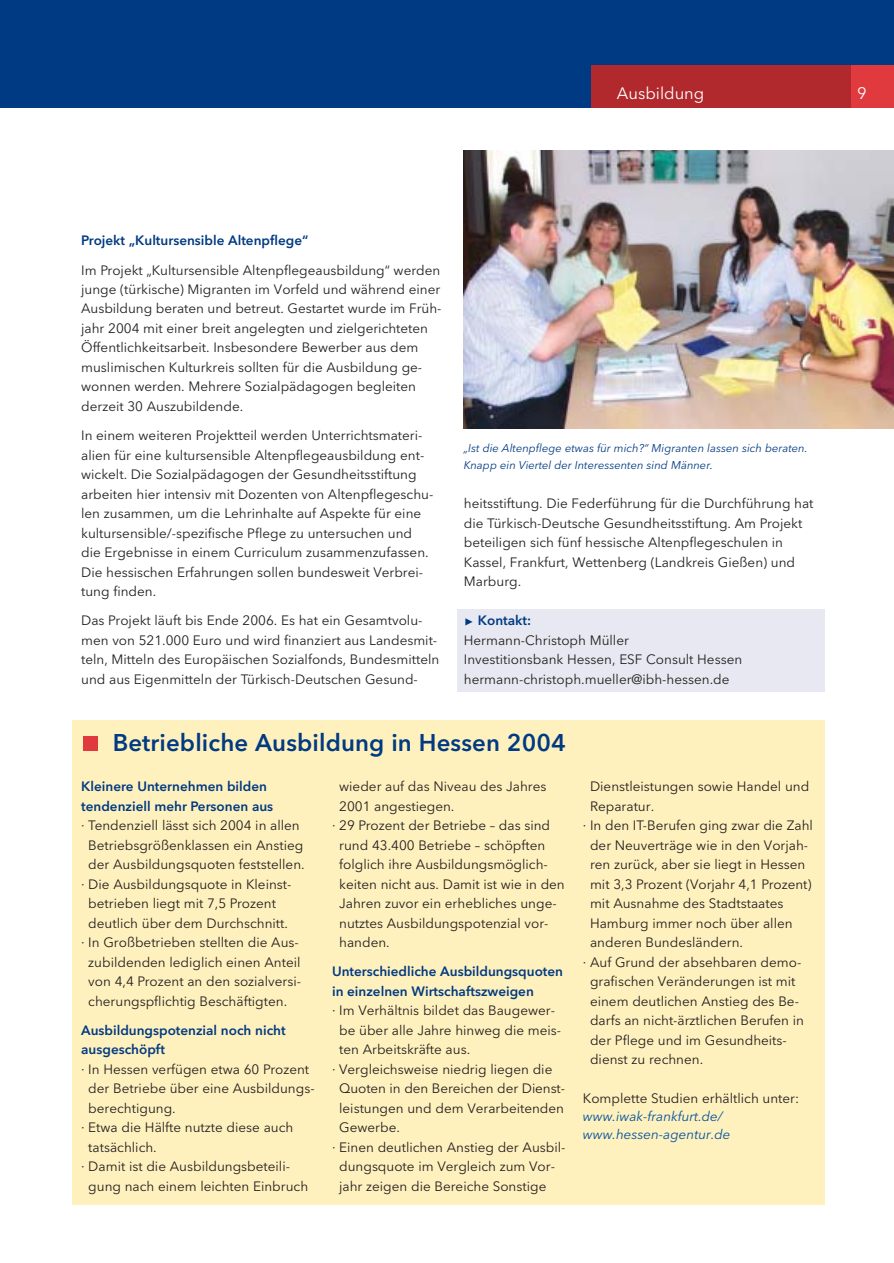
<style>
.page{position:relative;width:894px;height:1263px;background:#fff}
.page>*{position:absolute;margin:0;border:0;box-sizing:border-box;transform-origin:0 0}
.t1{font:600 24px "Avenir Next LT Pro";letter-spacing:.005em;color:#003a82}
.t2{font:16.5px "Avenir Next LT Pro";color:#fff}
.t3{font:13.5px/19.5px "Avenir Next LT Pro";color:#231f1f}
.t4{font:600 13.5px/19.5px "Avenir Next LT Pro";color:#003a82}
.t5{font:italic 13.5px/18px "Avenir Next LT Pro";color:#00529f}
.t6{font:italic 11.25px/16.5px "Avenir Next LT Pro";color:#003a82}
</style>
<div class="page">
<div style="left:458px;top:609px;width:367px;height:83px;background:#e7e8f1"></div>
<div style="left:73px;top:720px;width:752px;height:485px;background:#fff1be"></div>
<div style="left:0;top:0;width:894px;height:108px;background:#003a82"></div>
<div style="left:851px;top:65px;width:43px;height:43px;background:#e0393e"></div>
<div style="left:591px;top:65px;width:260px;height:43px;background:#b2292d"></div>
<svg style="left:465px;top:618px;width:8px;height:8px"></svg>
<img style="left:464px;top:150px;width:430px;height:279px">
<div style="left:83px;top:736px;width:15px;height:15px;background:#e0393e"></div>
<p class="t2" style="left:617px;top:87px;width:89px">Ausbildung</p>
<p class="t2" style="left:857px;top:87px;width:11px">9</p>
<p class="t4" style="left:81px;top:232px;width:229px">Projekt „Kultursensible Altenpflege“</p>
<p class="t3" style="left:81px;top:261px;width:362px">Im Projekt „Kultursensible Altenpflegeausbildung“ werden junge (türkische) Migranten im Vorfeld und während einer Ausbildung beraten und betreut. Gestartet wurde im Früh&shy;jahr 2004 mit einer breit angelegten und zielgerichteten Öffentlichkeitsarbeit. Insbesondere Bewerber aus dem muslimischen Kulturkreis sollten für die Ausbildung ge&shy;wonnen werden. Mehrere Sozialpädagogen begleiten derzeit 30 Auszubildende.</p>
<p class="t3" style="left:81px;top:427px;width:354px">In einem weiteren Projektteil werden Unterrichtsmateri&shy;alien für eine kultursensible Altenpflegeausbildung ent&shy;wickelt. Die Sozialpädagogen der Gesundheitsstiftung arbeiten hier intensiv mit Dozenten von Altenpflegeschu&shy;len zusammen, um die Lehrinhalte auf Aspekte für eine kultursensible/-spezifische Pflege zu untersuchen und die Ergebnisse in einem Curriculum zusammenzufassen.<br>Die hessischen Erfahrungen sollen bundesweit Verbrei&shy;tung finden.</p>
<p class="t3" style="left:81px;top:612px;width:360px">Das Projekt läuft bis Ende 2006. Es hat ein Gesamtvolu&shy;men von 521.000 Euro und wird finanziert aus Landesmit&shy;teln, Mitteln des Europäischen Sozialfonds, Bundesmitteln und aus Eigenmitteln der Türkisch-Deutschen Gesund-</p>
<p class="t6" style="left:464px;top:441px;width:345px">„Ist die Altenpflege etwas für mich?“ Migranten lassen sich beraten.<br>Knapp ein Viertel der Interessenten sind Männer.</p>
<p class="t3" style="left:464px;top:495px;width:351px">heitsstiftung. Die Federführung für die Durchführung hat die Türkisch-Deutsche Gesundheitsstiftung. Am Projekt beteiligen sich fünf hessische Altenpflegeschulen in Kassel, Frankfurt, Wettenberg (Landkreis Gießen) und Marburg.</p>
<p class="t4" style="left:478px;top:612px;width:55px">Kontakt:</p>
<p class="t3" style="left:464px;top:632px;width:280px">Hermann-Christoph Müller<br>Investitionsbank Hessen, ESF Consult Hessen hermann-christoph.mueller@ibh-hessen.de</p>
<h1 class="t1" style="left:113px;top:733px;width:455px">Betriebliche Ausbildung in Hessen 2004</h1>
<p class="t4" style="left:81px;top:778px;width:194px">Kleinere Unternehmen bilden tendenziell mehr Personen aus</p>
<p class="t3" style="left:81px;top:817px;width:220px">· Tendenziell lässt sich 2004 in allen</p>
<p class="t3" style="left:88px;top:837px;width:216px">Betriebsgrößenklassen ein Anstieg</p>
<p class="t3" style="left:88px;top:856px;width:218px">der Ausbildungsquoten feststellen.</p>
<p class="t3" style="left:81px;top:876px;width:212px">· Die Ausbildungsquote in Kleinst-</p>
<p class="t3" style="left:88px;top:895px;width:189px">betrieben liegt mit 7,5 Prozent</p>
<p class="t3" style="left:88px;top:915px;width:201px">deutlich über dem Durchschnitt.</p>
<p class="t3" style="left:81px;top:934px;width:219px">· In Großbetrieben stellten die Aus-</p>
<p class="t3" style="left:88px;top:954px;width:214px">zubildenden lediglich einen Anteil</p>
<p class="t3" style="left:88px;top:973px;width:214px">von 4,4 Prozent an den sozialversi-</p>
<p class="t3" style="left:88px;top:993px;width:200px">cherungspflichtig Beschäftigten.</p>
<p class="t4" style="left:81px;top:1022px;width:206px">Ausbildungspotenzial noch nicht ausgeschöpft</p>
<p class="t3" style="left:81px;top:1061px;width:230px">· In Hessen verfügen etwa 60 Prozent</p>
<p class="t3" style="left:88px;top:1080px;width:228px">der Betriebe über eine Ausbildungs-</p>
<p class="t3" style="left:88px;top:1100px;width:89px">berechtigung.</p>
<p class="t3" style="left:81px;top:1119px;width:214px">· Etwa die Hälfte nutzte diese auch</p>
<p class="t3" style="left:88px;top:1139px;width:70px">tatsächlich.</p>
<p class="t3" style="left:81px;top:1158px;width:210px">· Damit ist die Ausbildungsbeteili-</p>
<p class="t3" style="left:88px;top:1178px;width:221px">gung nach einem leichten Einbruch</p>
<p class="t3" style="left:339px;top:778px;width:209px">wieder auf das Niveau des Jahres</p>
<p class="t3" style="left:339px;top:798px;width:117px">2001 angestiegen.</p>
<p class="t3" style="left:332px;top:817px;width:220px">· 29 Prozent der Betriebe – das sind</p>
<p class="t3" style="left:339px;top:837px;width:208px">rund 43.400 Betriebe – schöpften</p>
<p class="t3" style="left:339px;top:856px;width:210px">folglich ihre Ausbildungsmöglich-</p>
<p class="t3" style="left:339px;top:876px;width:227px">keiten nicht aus. Damit ist wie in den</p>
<p class="t3" style="left:339px;top:895px;width:219px">Jahren zuvor ein erhebliches unge-</p>
<p class="t3" style="left:339px;top:915px;width:211px">nutztes Ausbildungspotenzial vor-</p>
<p class="t3" style="left:339px;top:934px;width:52px">handen.</p>
<p class="t4" style="left:332px;top:963px;width:233px">Unterschiedliche Ausbildungsquoten in einzelnen Wirtschaftszweigen</p>
<p class="t3" style="left:332px;top:1002px;width:224px">· Im Verhältnis bildet das Baugewer-</p>
<p class="t3" style="left:339px;top:1022px;width:224px">be über alle Jahre hinweg die meis-</p>
<p class="t3" style="left:339px;top:1041px;width:133px">ten Arbeitskräfte aus.</p>
<p class="t3" style="left:332px;top:1061px;width:222px">· Vergleichsweise niedrig liegen die</p>
<p class="t3" style="left:339px;top:1080px;width:227px">Quoten in den Bereichen der Dienst-</p>
<p class="t3" style="left:339px;top:1100px;width:226px">leistungen und dem Verarbeitenden</p>
<p class="t3" style="left:339px;top:1119px;width:62px">Gewerbe.</p>
<p class="t3" style="left:332px;top:1139px;width:235px">· Einen deutlichen Anstieg der Ausbil-</p>
<p class="t3" style="left:339px;top:1158px;width:217px">dungsquote im Vergleich zum Vor-</p>
<p class="t3" style="left:339px;top:1178px;width:209px">jahr zeigen die Bereiche Sonstige</p>
<p class="t3" style="left:590px;top:778px;width:221px">Dienstleistungen sowie Handel und</p>
<p class="t3" style="left:590px;top:797px;width:66px">Reparatur.</p>
<p class="t3" style="left:583px;top:817px;width:232px">· In den IT-Berufen ging zwar die Zahl</p>
<p class="t3" style="left:590px;top:836px;width:220px">der Neuverträge wie in den Vorjah-</p>
<p class="t3" style="left:590px;top:856px;width:217px">ren zurück, aber sie liegt in Hessen</p>
<p class="t3" style="left:590px;top:875px;width:223px">mit 3,3 Prozent (Vorjahr 4,1 Prozent)</p>
<p class="t3" style="left:590px;top:895px;width:195px">mit Ausnahme des Stadtstaates</p>
<p class="t3" style="left:590px;top:914px;width:204px">Hamburg immer noch über allen</p>
<p class="t3" style="left:590px;top:934px;width:155px">anderen Bundesländern.</p>
<p class="t3" style="left:583px;top:953px;width:220px">· Auf Grund der absehbaren demo-</p>
<p class="t3" style="left:590px;top:973px;width:207px">grafischen Veränderungen ist mit</p>
<p class="t3" style="left:590px;top:992px;width:210px">einem deutlichen Anstieg des Be-</p>
<p class="t3" style="left:590px;top:1012px;width:215px">darfs an nicht-ärztlichen Berufen in</p>
<p class="t3" style="left:590px;top:1031px;width:198px">der Pflege und im Gesundheits-</p>
<p class="t3" style="left:590px;top:1051px;width:115px">dienst zu rechnen.</p>
<p class="t3" style="left:583px;top:1090px;width:218px">Komplette Studien erhältlich unter:</p>
<p class="t5" style="left:583px;top:1109px;width:149px">www.iwak-frankfurt.de/ www.hessen-agentur.de</p>
</div>
